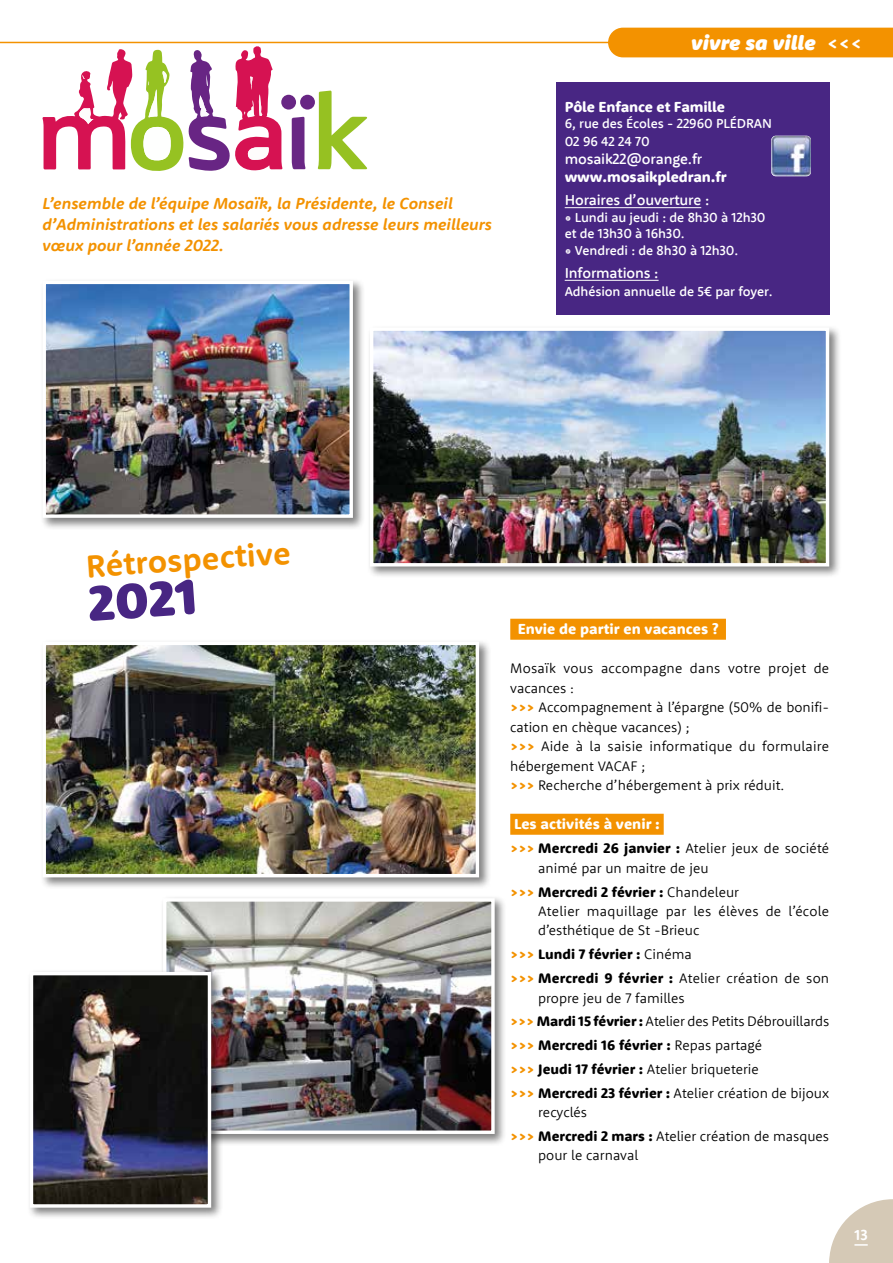
<style>
.page{position:relative;width:893px;height:1263px;background:#fff}
.page>*{position:absolute;margin:0;border:0;box-sizing:border-box;transform-origin:0 0}
.t1{font:900 51px "Rooney Sans";color:#482683}
.t2{font:700 33px "Rooney Sans";color:#f39200}
.t3{font:italic 900 21px "Rooney Sans";color:#fff}
.t4{font:italic 700 16.5px/21px "Rooney Sans";color:#f39200}
.t5{font:800 15px "Rooney Sans";letter-spacing:-.01em;color:#fff}
.t6{font:500 15px "Rooney Sans";letter-spacing:-.01em;color:#fff}
.t7{font:700 15px "Rooney Sans";color:#fff}
.t8{font:300 14.25px/19.5px "Rooney Sans";color:#000}
.t9{font:800 14.25px/23.7px "Rooney Sans";color:#000}
.t10{font:500 13.5px/16.5px "Rooney Sans";letter-spacing:-.01em;color:#fff}
.s1{font-weight:700;font-style:normal}
.s2{font-weight:800;color:#f39200}
.s3{font-weight:800}
.s4{color:#f39200}
.s5{font-weight:300}
</style>
<div class="page">
<svg style="left:829px;top:1199px;width:64px;height:64px"></svg>
<div style="left:608px;top:28px;width:285px;height:29px;background:#f39200"></div>
<hr style="left:0;top:42px;width:618px;height:1px;background:#f39200">
<svg style="left:43px;top:46px;width:324px;height:125px"></svg>
<div style="left:556px;top:82px;width:273px;height:233px;background:#482683"></div>
<hr style="left:565px;top:207px;width:136px;height:1px;background:#fff">
<hr style="left:565px;top:280px;width:94px;height:1px;background:#fff">
<img style="left:771px;top:136px;width:40px;height:40px">
<div style="left:510px;top:619px;width:216px;height:21px;background:#f39200"></div>
<div style="left:510px;top:814px;width:154px;height:21px;background:#f39200"></div>
<div style="left:367px;top:324px;width:475px;height:255px;background:#000;opacity:.5"></div>
<img style="left:374px;top:331px;width:451px;height:231px">
<div style="left:370px;top:327px;width:459px;height:239px;border:3px solid #fff"></div>
<div style="left:39px;top:278px;width:326px;height:252px;background:#000;opacity:.5"></div>
<img style="left:47px;top:285px;width:302px;height:229px">
<div style="left:43px;top:281px;width:310px;height:237px;border:3px solid #fff"></div>
<div style="left:39px;top:638px;width:452px;height:252px;background:#000;opacity:.5"></div>
<img style="left:47px;top:646px;width:428px;height:227px">
<div style="left:43px;top:642px;width:436px;height:235px;border:3px solid #fff"></div>
<div style="left:160px;top:895px;width:347px;height:251px;background:#000;opacity:.5"></div>
<img style="left:167px;top:902px;width:324px;height:228px">
<div style="left:163px;top:898px;width:332px;height:236px;border:3px solid #fff"></div>
<div style="left:27px;top:969px;width:197px;height:251px;background:#000;opacity:.5"></div>
<img style="left:34px;top:976px;width:173px;height:228px">
<div style="left:30px;top:972px;width:181px;height:236px;border:3px solid #fff"></div>
<p class="t4" style="left:43px;top:192px;width:451px">L’ensemble de l’équipe Mosaïk, la Présidente, le Conseil d’Administrations et les salariés vous adresse leurs meilleurs vœux pour l’année 2022.</p>
<h3 class="t3" style="left:691px;top:29px;width:173px">vivre sa ville <span class="s1">&lt;&lt;&lt;</span></h3>
<p class="t5" style="left:565px;top:97px;width:162px">Pôle Enfance et Famille</p>
<p class="t10" style="left:565px;top:114px;width:209px;line-height:18px">6, rue des Écoles - 22960 PLÉDRAN<br>02 96 42 24 70</p>
<p class="t6" style="left:565px;top:149px;width:139px">mosaik22@orange.fr</p>
<p class="t5" style="left:565px;top:167px;width:163px">www.mosaikpledran.fr</p>
<p class="t6" style="left:565px;top:190px;width:146px">Horaires d’ouverture :</p>
<p class="t10" style="left:565px;top:208px;width:202px">➠ Lundi au jeudi : de 8h30 à 12h30 et de 13h30 à 16h30.<br>➠ Vendredi : de 8h30 à 12h30.</p>
<p class="t6" style="left:565px;top:263px;width:95px">Informations :</p>
<p class="t10" style="left:565px;top:283px;width:209px">Adhésion annuelle de 5€ par foyer.</p>
<h2 class="t2" style="left:84px;top:545px;width:207px;rotate:-4deg">Rétrospective</h2>
<h1 class="t1" style="left:86px;top:570px;width:111px;rotate:-4deg">2021</h1>
<p class="t5" style="left:518px;top:619px;width:202px">Envie de partir en vacances ?</p>
<p class="t8" style="left:510px;top:658px;width:321px">Mosaïk vous accompagne dans votre projet de vacances :<br><span class="s2">&gt;&gt;&gt;</span> Accompagnement à l’épargne (50% de bonifi&shy;cation en chèque vacances) ;<br><span class="s2">&gt;&gt;&gt;</span> Aide à la saisie informatique du formulaire hébergement VACAF ;<br><span class="s2">&gt;&gt;&gt;</span> Recherche d’hébergement à prix réduit.</p>
<p class="t5" style="left:514px;top:814px;width:147px">Les activités à venir :</p>
<p class="t8" style="left:538px;top:838px;width:293px;text-indent:-28px"><span class="s2">&gt;&gt;&gt;</span> <span class="s3">Mercredi 26 janvier :</span> Atelier jeux de société animé par un maitre de jeu</p>
<p class="t8" style="left:538px;top:881px;width:293px;text-indent:-28px"><span class="s2">&gt;&gt;&gt;</span> <span class="s3">Mercredi 2 février :</span> Chandeleur<br>Atelier maquillage par les élèves de l’école d’esthétique de St -Brieuc</p>
<p class="t9" style="left:510px;top:942px;width:320px"><span class="s4">&gt;&gt;&gt;</span> Lundi 7 février : <span class="s5">Cinéma<br></span><span class="s4">&gt;&gt;&gt;</span> Mercredi 9 février : <span class="s5">Atelier création de son</span></p>
<p class="t8" style="left:510px;top:985px;width:320px;line-height:23.7px;text-indent:28px">propre jeu de 7 familles<br><span class="s2">&gt;&gt;&gt;</span> <span class="s3">Mardi 15 février :</span> Atelier des Petits Débrouillards <span class="s2">&gt;&gt;&gt;</span> <span class="s3">Mercredi 16 février :</span> Repas partagé<br><span class="s2">&gt;&gt;&gt;</span> <span class="s3">Jeudi 17 février :</span> Atelier briqueterie<br><span class="s2">&gt;&gt;&gt;</span> <span class="s3">Mercredi 23 février :</span> Atelier création de bijoux</p>
<p class="t8" style="left:510px;top:1100px;width:320px;line-height:23.7px;text-indent:28px">recyclés<br><span class="s2">&gt;&gt;&gt;</span> <span class="s3">Mercredi 2 mars :</span> Atelier création de masques</p>
<p class="t8" style="left:538px;top:1145px;width:102px">pour le carnaval</p>
<p class="t7" style="left:854px;top:1223px;width:15px">1313</p>
</div>
